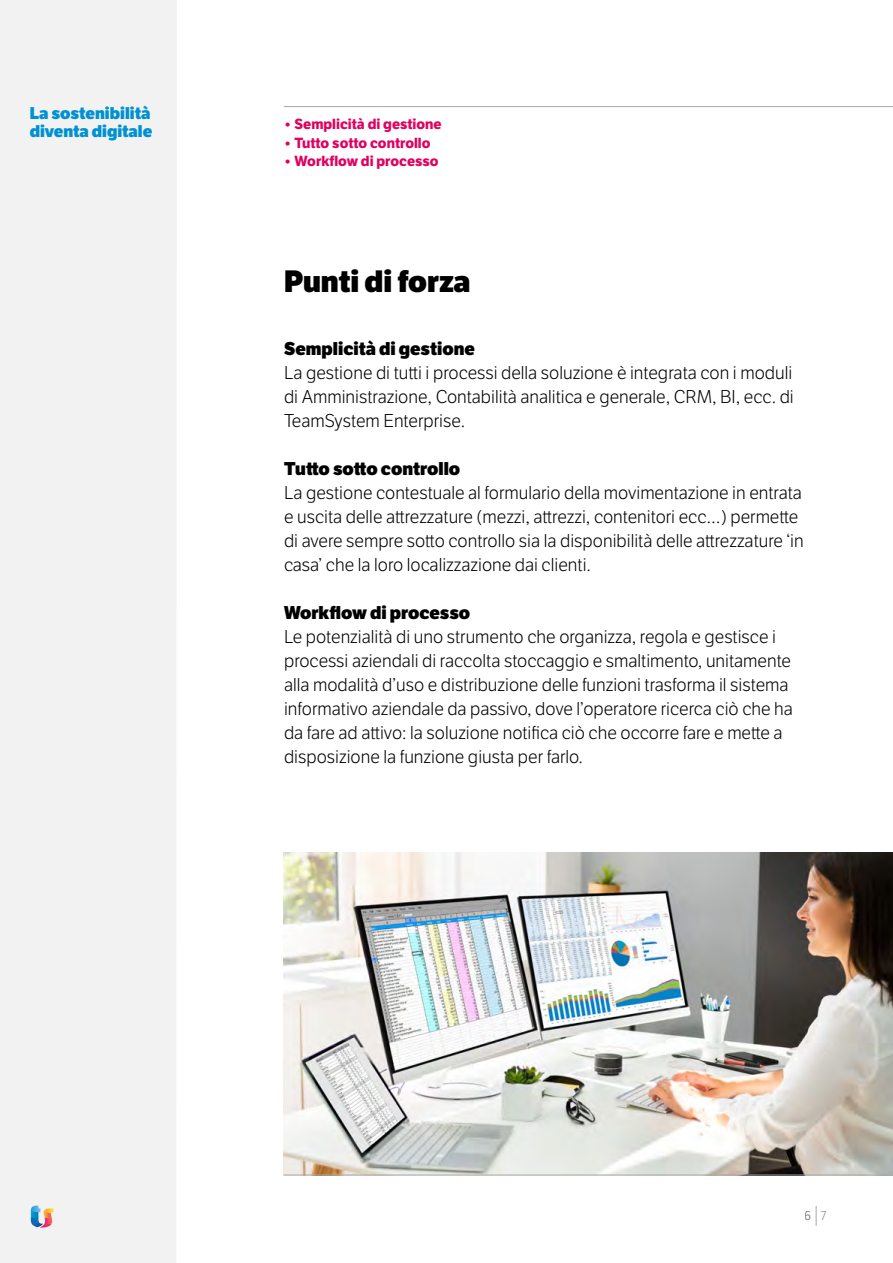
<style>
.page{position:relative;width:893px;height:1263px;background:#fff}
.page>*{position:absolute;margin:0;border:0;box-sizing:border-box;transform-origin:0 0}
.t1{font:800 30px "LFT Etica";color:#000}
.t2{font:300 18px/24px "LFT Etica";color:#000}
.t3{font:800 18px "LFT Etica";color:#000}
.t4{font:800 16.5px/18px "LFT Etica";color:#0091d3}
.t5{font:700 14.25px "LFT Etica";color:#e1005e}
.t6{font:12.75px "LFT Etica";color:#878787}
.s1{font-weight:300}
</style>
<div class="page">
<div style="left:0;top:0;width:177px;height:1263px;background:#f2f2f2"></div>
<svg style="left:31px;top:1205px;width:22px;height:22px"></svg>
<img style="left:284px;top:853px;width:609px;height:322px">
<svg style="left:816px;top:1206px;width:1px;height:20px"></svg>
<hr style="left:284px;top:106px;width:609px;height:1px;background:#a8a8a7">
<hr style="left:284px;top:1175px;width:609px;height:1px;background:#a8a8a7">
<p class="t4" style="left:30px;top:105px;width:124px">La sostenibilità diventa digitale</p>
<p class="t5" style="left:284px;top:116px;width:159px">• Semplicità di gestione</p>
<p class="t5" style="left:284px;top:134px;width:148px">• Tutto sotto controllo</p>
<p class="t5" style="left:284px;top:153px;width:156px">• Workflow di processo</p>
<h1 class="t1" style="left:284px;top:262px;width:188px">Punti di forza</h1>
<p class="t3" style="left:284px;top:337px;width:192px">Semplicità di gestione</p>
<p class="t2" style="left:284px;top:361px;width:511px;text-align:justify">La gestione di tutti i processi della soluzione è integrata con i moduli di Amministrazione, Contabilità analitica e generale, CRM, BI, ecc. di TeamSystem Enterprise.</p>
<p class="t3" style="left:284px;top:457px;width:178px">Tutto sotto controllo</p>
<p class="t2" style="left:284px;top:481px;width:521px">La gestione contestuale al formulario della movimentazione in entrata e uscita delle attrezzature (mezzi, attrezzi, contenitori ecc…) permette di avere sempre sotto controllo sia la disponibilità delle attrezzature ‘in casa’ che la loro localizzazione dai clienti.</p>
<p class="t3" style="left:284px;top:601px;width:188px">Workflow di processo</p>
<p class="t2" style="left:284px;top:625px;width:510px">Le potenzialità di uno strumento che organizza, regola e gestisce i processi aziendali di raccolta stoccaggio e smaltimento, unitamente alla modalità d’uso e distribuzione delle funzioni trasforma il sistema informativo aziendale da passivo, dove l’operatore ricerca ciò che ha da fare ad attivo: la soluzione notifica ciò che occorre fare e mette a disposizione la funzione giusta per farlo.</p>
<p class="t6" style="left:805px;top:1208px;width:23px">6 <span class="s1">7</span></p>
</div>
